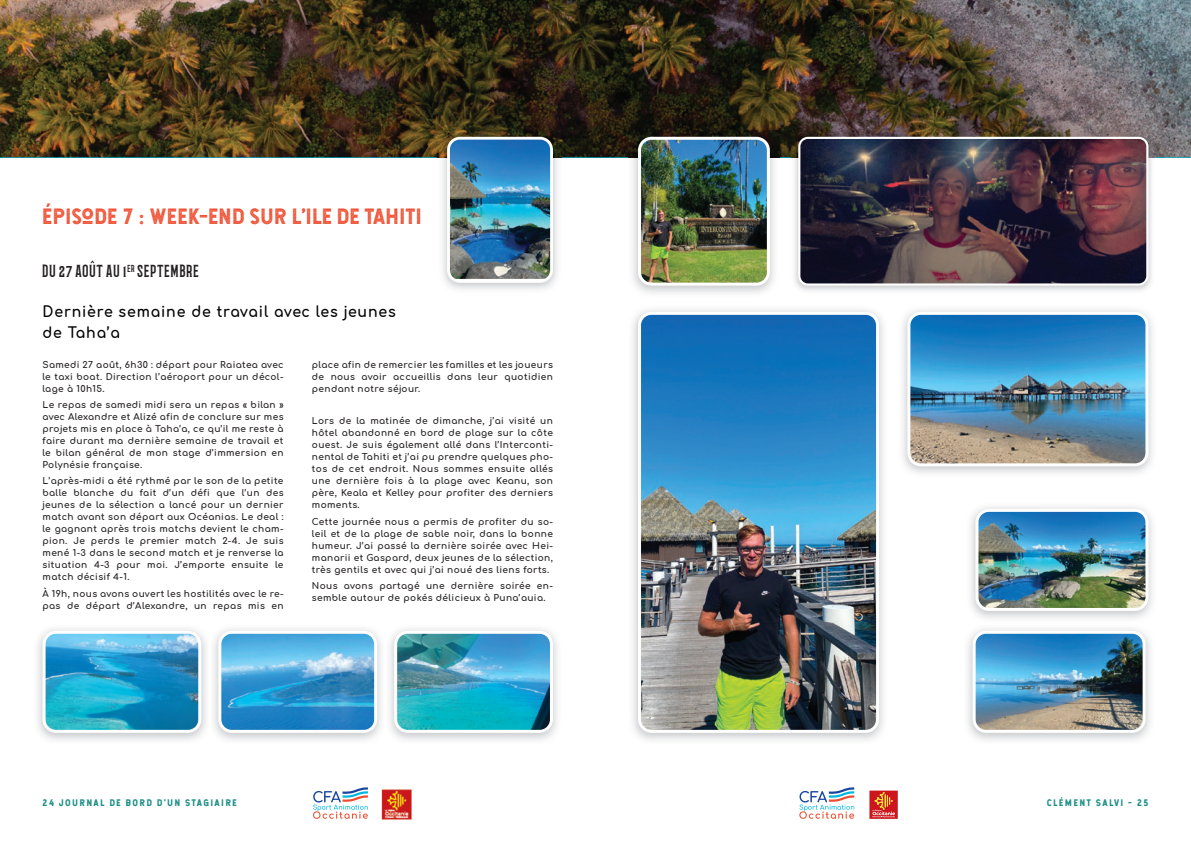
<style>
.page{position:relative;width:1191px;height:842px;background:#fff}
.page>*{position:absolute;margin:0;border:0;box-sizing:border-box;transform-origin:0 0}
.t1{font:21px "Hansief Rough";letter-spacing:.04em;color:#ef4d2f}
.t2{font:700 15px/21px "Comfortaa";letter-spacing:.06em;color:#000;scale:.94 1}
.t3{font:15px "Barbaro";letter-spacing:.04em;color:#231f20}
.t4{font:700 9px/12px "Comfortaa";letter-spacing:.04em;color:#231f20;text-align:justify}
.t5{font:9px "Hansief Rough";letter-spacing:.2em;color:#008177}
.s1{color:#ef4d30}
</style>
<div class="page">
<svg style="left:313px;top:787px;width:55px;height:32px"></svg>
<svg style="left:799px;top:787px;width:55px;height:32px"></svg>
<svg style="left:869px;top:791px;width:28px;height:28px"></svg>
<img style="left:0;top:0;width:1191px;height:157px">
<img style="left:437px;top:130px;width:124px;height:160px">
<img style="left:447px;top:137px;width:106px;height:146px">
<img style="left:638px;top:312px;width:241px;height:421px">
<img style="left:907px;top:312px;width:241px;height:154px">
<img style="left:628px;top:130px;width:151px;height:163px">
<img style="left:638px;top:137px;width:132px;height:149px">
<img style="left:967px;top:628px;width:184px;height:113px">
<img style="left:972px;top:631px;width:173px;height:102px">
<img style="left:791px;top:132px;width:363px;height:159px">
<img style="left:798px;top:137px;width:350px;height:149px">
<img style="left:975px;top:509px;width:173px;height:102px">
<img style="left:37px;top:628px;width:344px;height:113px">
<img style="left:43px;top:631px;width:158px;height:102px">
<img style="left:209px;top:628px;width:1px;height:113px">
<svg style="left:218px;top:631px;width:159px;height:102px;background:#56a8d7"></svg>
<img style="left:394px;top:631px;width:159px;height:102px">
<img style="left:381px;top:789px;width:31px;height:30px">
<h1 class="t1" style="left:43px;top:203px;width:380px">ÉPISODE 7 <span class="s1">:</span> WEEK-END SUR L’ILE DE TAHITI</h1>
<h2 class="t3" style="left:43px;top:262px;width:158px">DU 27 AOUT AU 1<sup>ER</sup> SEPTEMBRE</h2>
<h2 class="t2" style="left:43px;top:299px;width:377px">Dernière semaine de travail avec les jeunes de Taha’a</h2>
<p class="t4" style="left:43px;top:357px;width:242px">Samedi 27 août, 6h30 : départ pour Raiatea avec le taxi boat. Direction l’aéroport pour un décol&shy;lage à 10h15.</p>
<p class="t4" style="left:43px;top:398px;width:242px">Le repas de samedi midi sera un repas « bilan » avec Alexandre et Alizé afin de conclure sur mes projets mis en place à Taha’a, ce qu’il me reste à faire durant ma dernière semaine de travail et le bilan général de mon stage d’immersion en Polynésie française.</p>
<p class="t4" style="left:43px;top:474px;width:242px">L’après-midi a été rythmé par le son de la petite balle blanche du fait d’un défi que l’un des jeunes de la sélection a lancé pour un dernier match avant son départ aux Océanias. Le deal : le gagnant après trois matchs devient le cham&shy;pion. Je perds le premier match 2-4. Je suis mené 1-3 dans le second match et je renverse la situation 4-3 pour moi. J’emporte ensuite le match décisif 4-1.</p>
<p class="t4" style="left:43px;top:586px;width:242px">À 19h, nous avons ouvert les hostilités avec le re&shy;pas de départ d’Alexandre, un repas mis en</p>
<p class="t4" style="left:312px;top:357px;width:242px">place afin de remercier les familles et les joueurs de nous avoir accueillis dans leur quotidien pendant notre séjour.</p>
<p class="t4" style="left:312px;top:414px;width:242px">Lors de la matinée de dimanche, j’ai visité un hôtel abandonné en bord de plage sur la côte ouest. Je suis également allé dans l’Interconti&shy;nental de Tahiti et j’ai pu prendre quelques pho&shy;tos de cet endroit. Nous sommes ensuite allés une dernière fois à la plage avec Keanu, son père, Keala et Kelley pour profiter des derniers moments.</p>
<p class="t4" style="left:312px;top:514px;width:242px">Cette journée nous a permis de profiter du so&shy;leil et de la plage de sable noir, dans la bonne humeur. J’ai passé la dernière soirée avec Hei&shy;manarii et Gaspard, deux jeunes de la sélection, très gentils et avec qui j’ai noué des liens forts.</p>
<p class="t4" style="left:312px;top:578px;width:242px">Nous avons partagé une dernière soirée en&shy;semble autour de pokés délicieux à Puna’auia.</p>
<p class="t5" style="left:43px;top:797px;width:195px">24 JOURNAL DE BORD D’UN STAGIAIRE</p>
<p class="t5" style="left:1047px;top:797px;width:103px">CLÉMENT SALVI - 25</p>
</div>
